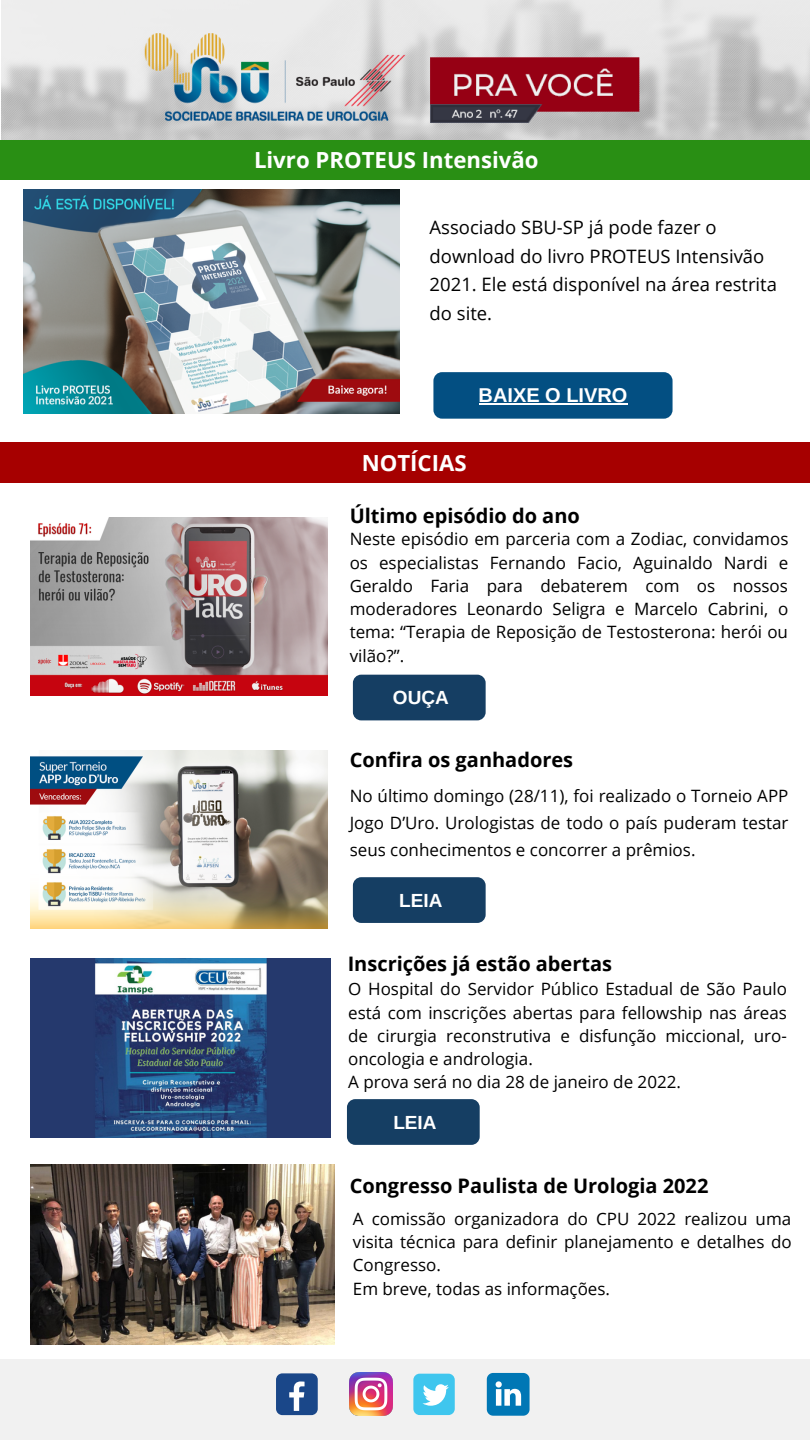
<style>
.page{position:relative;width:810px;height:1440px;background:#fff}
.page>*{position:absolute;margin:0;border:0;box-sizing:border-box;transform-origin:0 0}
.t1{font:700 22.2px "Open Sans";color:#fff}
.t2{font:700 20px "Open Sans";color:#000}
.t3{font:700 20px "Arimo";color:#fff}
.t4{font:700 19px "Arimo";color:#fff}
.t5{font:18.5px/28.5px "Open Sans";color:#000}
.t6{font:17px/23.2px "Open Sans";color:#000;text-align:justify}
</style>
<div class="page">
<div style="left:0;top:1359px;width:810px;height:81px;background:#f1f1f1"></div>
<img style="left:350px;top:1373px;width:42px;height:43px">
<div style="left:413px;top:1374px;width:42px;height:41px;background:#3fc6ee;border-radius:6px"></div>
<svg style="left:422px;top:1384px;width:27px;height:22px"></svg>
<div style="left:276px;top:1373px;width:42px;height:42px;background:#1a4789;border-radius:6px"></div>
<svg style="left:289px;top:1381px;width:16px;height:30px"></svg>
<svg style="left:487px;top:1373px;width:43px;height:43px"></svg>
<img style="left:1px;top:0;width:809px;height:140px">
<div style="left:0;top:140px;width:810px;height:39px;background:#298f14"></div>
<div style="left:353px;top:675px;width:133px;height:45px;background:#153e63;border-radius:8px"></div>
<div style="left:433px;top:372px;width:240px;height:47px;background:#034f82;border-radius:9px"></div>
<hr style="left:479px;top:403px;width:148px;height:2px;background:#fff">
<div style="left:0;top:442px;width:810px;height:41px;background:#a60000"></div>
<img style="left:23px;top:189px;width:376px;height:225px">
<img style="left:30px;top:518px;width:298px;height:178px">
<img style="left:30px;top:750px;width:298px;height:178px">
<div style="left:353px;top:877px;width:133px;height:46px;background:#153e63;border-radius:8px"></div>
<div style="left:347px;top:1099px;width:133px;height:46px;background:#153e63;border-radius:8px"></div>
<img style="left:30px;top:958px;width:301px;height:179px">
<img style="left:30px;top:1165px;width:305px;height:179px">
<p class="t1" style="left:254px;top:144px;width:286px">Livro PROTEUS Intensivão</p>
<p class="t5" style="left:430px;top:213px;width:349px">Associado SBU-SP já pode fazer o download do livro PROTEUS Intensivão<br>2021. Ele está disponível na área restrita do site.</p>
<p class="t3" style="left:479px;top:384px;width:150px">BAIXE O LIVRO</p>
<p class="t1" style="left:362px;top:447px;width:106px">NOTÍCIAS</p>
<p class="t2" style="left:350px;top:502px;width:232px">Último episódio do ano</p>
<p class="t6" style="left:350px;top:527px;width:440px">Neste episódio em parceria com a Zodiac, convidamos os especialistas Fernando Facio, Aguinaldo Nardi e Geraldo Faria para debaterem com os nossos moderadores Leonardo Seligra e Marcelo Cabrini, o tema: “Terapia de Reposição de Testosterona: herói ou vilão?”.</p>
<p class="t4" style="left:393px;top:687px;width:57px">OUÇA</p>
<p class="t2" style="left:350px;top:746px;width:225px">Confira os ganhadores</p>
<p class="t6" style="left:350px;top:782px;width:440px;line-height:27px">No último domingo (28/11), foi realizado o Torneio APP Jogo D’Uro. Urologistas de todo o país puderam testar seus conhecimentos e concorrer a prêmios.</p>
<p class="t4" style="left:399px;top:890px;width:45px">LEIA</p>
<p class="t2" style="left:348px;top:950px;width:266px">Inscrições já estão abertas</p>
<p class="t6" style="left:348px;top:977px;width:440px">O Hospital do Servidor Público Estadual de São Paulo está com inscrições abertas para fellowship nas áreas de cirurgia reconstrutiva e disfunção miccional, uro&shy;oncologia e andrologia.</p>
<p class="t6" style="left:348px;top:1070px;width:334px">A prova será no dia 28 de janeiro de 2022.</p>
<p class="t4" style="left:393px;top:1111px;width:45px">LEIA</p>
<p class="t2" style="left:350px;top:1172px;width:360px">Congresso Paulista de Urologia 2022</p>
<p class="t6" style="left:353px;top:1207px;width:440px">A comissão organizadora do CPU 2022 realizou uma visita técnica para definir planejamento e detalhes do Congresso.</p>
<p class="t6" style="left:353px;top:1276px;width:259px">Em breve, todas as informações.</p>
</div>
